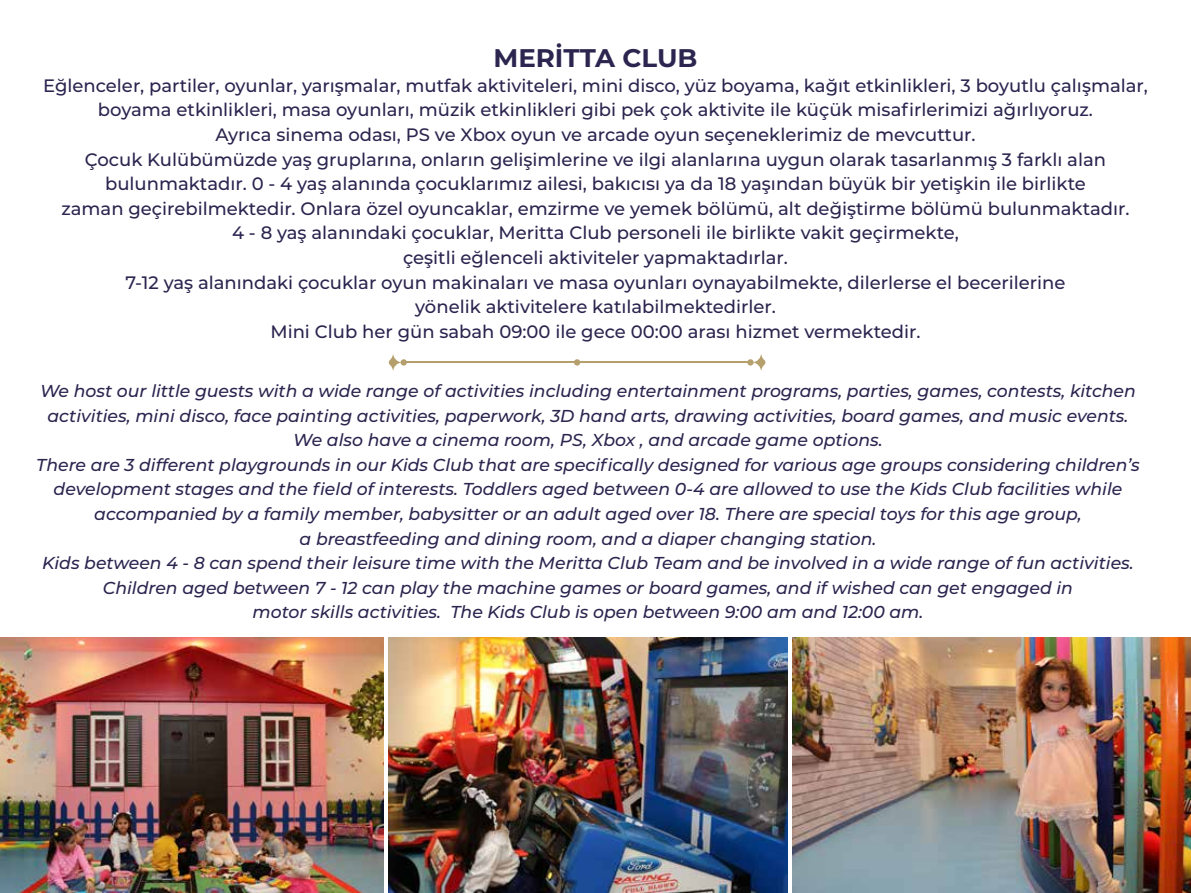
<style>
.page{position:relative;width:1191px;height:893px;background:#fff}
.page>*{position:absolute;margin:0;border:0;box-sizing:border-box;transform-origin:0 0}
.t1{font:700 25.5px "Montserrat";color:#2b254f}
.t2{font:500 18px/24.6px "Montserrat";color:#2b254f;text-align:center}
.t3{font:italic 500 17.25px/24.6px "Montserrat";color:#2b254f;text-align:center}
</style>
<div class="page">
<img style="left:0;top:638px;width:383px;height:255px">
<img style="left:389px;top:638px;width:398px;height:255px">
<img style="left:792px;top:638px;width:399px;height:255px">
<div style="left:574px;top:359px;width:6px;height:7px;background:#b5a06d;border-radius:50%"></div>
<svg style="left:752px;top:354px;width:14px;height:17px"></svg>
<div style="left:747px;top:359px;width:6px;height:7px;background:#b5a06d;border-radius:50%"></div>
<hr style="left:575px;top:362px;width:175px;height:1px;background:#b5a06d">
<hr style="left:407px;top:362px;width:175px;height:1px;background:#b5a06d">
<svg style="left:388px;top:354px;width:12px;height:17px"></svg>
<div style="left:400px;top:359px;width:7px;height:7px;background:#b5a06d;border-radius:50%"></div>
<h1 class="t1" style="left:493px;top:40px;width:206px">MERİTTA CLUB</h1>
<p class="t2" style="left:43px;top:72px;width:1106px">Eğlenceler, partiler, oyunlar, yarışmalar, mutfak aktiviteleri, mini disco, yüz boyama, kağıt etkinlikleri, 3 boyutlu çalışmalar, boyama etkinlikleri, masa oyunları, müzik etkinlikleri gibi pek çok aktivite ile küçük misafirlerimizi ağırlıyoruz.<br>Ayrıca sinema odası, PS ve Xbox oyun ve arcade oyun seçeneklerimiz de mevcuttur.<br>Çocuk Kulübümüzde yaş gruplarına, onların gelişimlerine ve ilgi alanlarına uygun olarak tasarlanmış 3 farklı alan bulunmaktadır. 0 - 4 yaş alanında çocuklarımız ailesi, bakıcısı ya da 18 yaşından büyük bir yetişkin ile birlikte<br>zaman geçirebilmektedir. Onlara özel oyuncaklar, emzirme ve yemek bölümü, alt değiştirme bölümü bulunmaktadır.<br>4 - 8 yaş alanındaki çocuklar, Meritta Club personeli ile birlikte vakit geçirmekte,<br>çeşitli eğlenceli aktiviteler yapmaktadırlar.<br>7-12 yaş alanındaki çocuklar oyun makinaları ve masa oyunları oynayabilmekte, dilerlerse el becerilerine<br>yönelik aktivitelere katılabilmektedirler.<br>Mini Club her gün sabah 09:00 ile gece 00:00 arası hizmet vermektedir.</p>
<p class="t3" style="left:36px;top:378px;width:1105px">We host our little guests with a wide range of activities including entertainment programs, parties, games, contests, kitchen activities, mini disco, face painting activities, paperwork, 3D hand arts, drawing activities, board games, and music events.<br>We also have a cinema room, PS, Xbox , and arcade game options.<br>There are 3 different playgrounds in our Kids Club that are specifically designed for various age groups considering children’s development stages and the field of interests. Toddlers aged between 0-4 are allowed to use the Kids Club facilities while accompanied by a family member, babysitter or an adult aged over 18. There are special toys for this age group,<br>a breastfeeding and dining room, and a diaper changing station.<br>Kids between 4 - 8 can spend their leisure time with the Meritta Club Team and be involved in a wide range of fun activities.<br>Children aged between 7 - 12 can play the machine games or board games, and if wished can get engaged in<br>motor skills activities. The Kids Club is open between 9:00 am and 12:00 am.</p>
</div>
